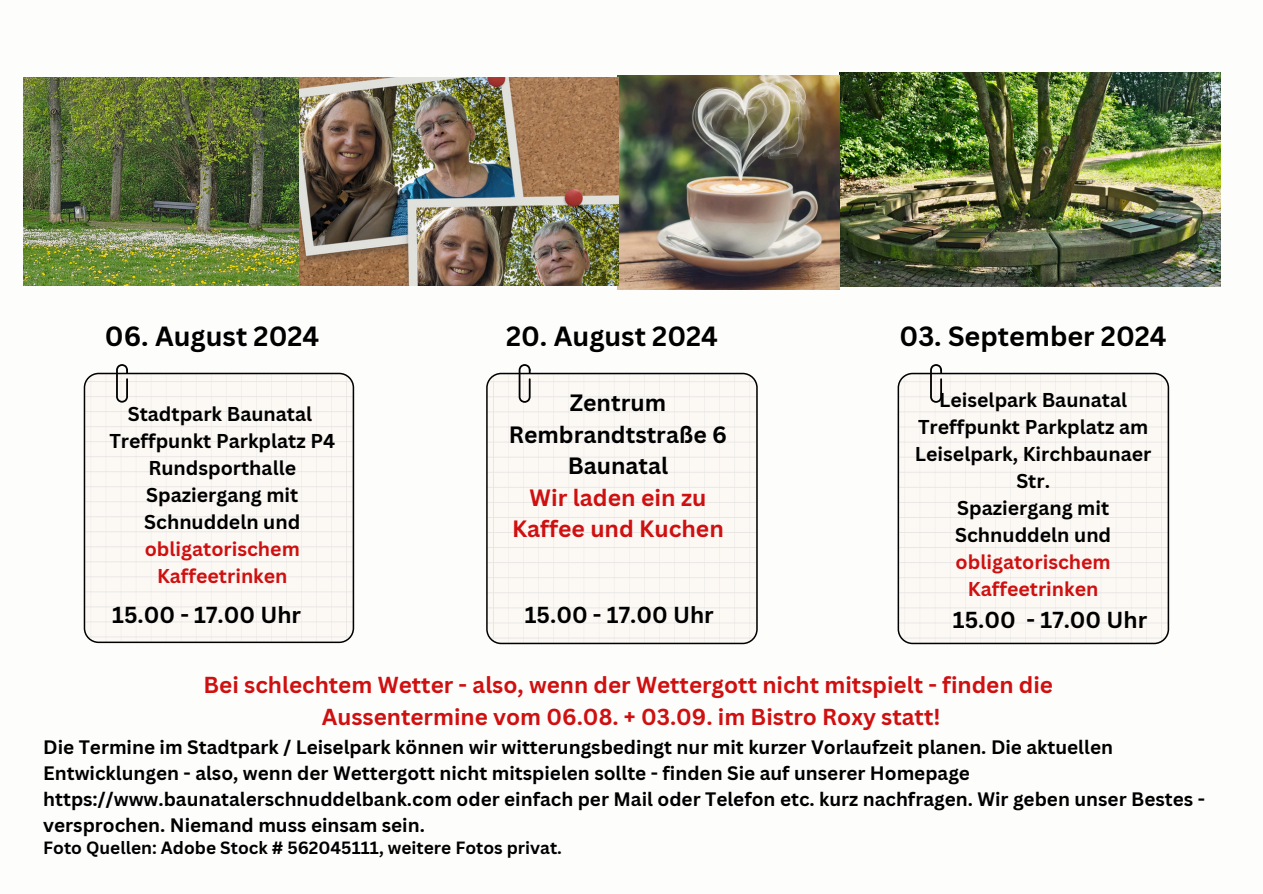
<style>
.page{position:relative;width:1263px;height:894px;background:#fff}
.page>*{position:absolute;margin:0;border:0;box-sizing:border-box;transform-origin:0 0}
.t1{font:700 27px "Canva Sans";color:#000}
.t2{font:700 22.95px/31.5px "Canva Sans";color:#000;text-align:center}
.t3{font:700 22.5px/31.5px "Canva Sans";color:#cf1010;text-align:center}
.t4{font:700 22.5px "Canva Sans";color:#000}
.t5{font:700 19.5px/27px "Canva Sans";color:#000;text-align:center}
.t6{font:700 19.5px/27px "Canva Sans";color:#cf1010;text-align:center}
.t7{font:700 18.9px/25.8px "Canva Sans";color:#000}
.t8{font:700 17.25px "Canva Sans";color:#000}
.s1{color:#000}
.s2{color:#cf1010}
</style>
<div class="page">
<svg style="left:84px;top:372px;width:270px;height:271px;fill:#fcf9f5"></svg>
<svg style="left:116px;top:364px;width:12px;height:38px"></svg>
<svg style="left:898px;top:372px;width:271px;height:272px;fill:#fcf9f5"></svg>
<svg style="left:930px;top:364px;width:12px;height:38px"></svg>
<svg style="left:486px;top:372px;width:272px;height:272px;fill:#fcf9f5"></svg>
<svg style="left:519px;top:364px;width:12px;height:38px"></svg>
<img style="left:840px;top:72px;width:380px;height:214px">
<img style="left:618px;top:75px;width:222px;height:214px">
<img style="left:23px;top:78px;width:595px;height:208px">
<h1 class="t1" style="left:105px;top:317px;width:216px">06. August 2024</h1>
<h1 class="t1" style="left:899px;top:317px;width:269px">03. September 2024</h1>
<h2 class="t1" style="left:506px;top:317px;width:213px">20. August 2024</h2>
<p class="t5" style="left:939px;top:386px;width:189px">Leiselpark Baunatal</p>
<p class="t5" style="left:915px;top:413px;width:238px">Treffpunkt Parkplatz am<br>Leiselpark, Kirchbaunaer<br>Str.</p>
<h2 class="t6" style="left:955px;top:494px;width:158px"><span class="s1">Spaziergang mit<br>Schnuddeln und </span>obligatorischem<br>Kaffeetrinken</h2>
<h2 class="t2" style="left:509px;top:386px;width:220px">Zentrum<br>Rembrandtstraße 6<br>Baunatal<br><span class="s2">Wir laden ein zu<br>Kaffee und Kuchen</span></h2>
<h1 class="t5" style="left:128px;top:399px;width:186px">Stadtpark Baunatal</h1>
<p class="t5" style="left:109px;top:426px;width:227px">Treffpunkt Parkplatz P4<br>Rundsporthalle</p>
<p class="t6" style="left:144px;top:480px;width:158px"><span class="s1">Spaziergang mit<br>Schnuddeln und </span>obligatorischem<br>Kaffeetrinken</p>
<p class="t4" style="left:112px;top:599px;width:190px">15.00 - 17.00 Uhr</p>
<p class="t4" style="left:953px;top:603px;width:196px">15.00 - 17.00 Uhr</p>
<p class="t4" style="left:525px;top:599px;width:190px">15.00 - 17.00 Uhr</p>
<p class="t3" style="left:204px;top:668px;width:851px">Bei schlechtem Wetter - also, wenn der Wettergott nicht mitspielt - finden die<br>Aussentermine vom 06.08. + 03.09. im Bistro Roxy statt!</p>
<h2 class="t7" style="left:43px;top:733px;width:1163px">Die Termine im Stadtpark / Leiselpark können wir witterungsbedingt nur mit kurzer Vorlaufzeit planen. Die aktuellen Entwicklungen - also, wenn der Wettergott nicht mitspielen sollte - finden Sie auf unserer Homepage https://www.baunatalerschnuddelbank.com oder einfach per Mail oder Telefon etc. kurz nachfragen. Wir geben unser Bestes - versprochen. Niemand muss einsam sein.</h2>
<p class="t8" style="left:43px;top:835px;width:520px">Foto Quellen: Adobe Stock # 562045111, weitere Fotos privat.</p>
</div>
